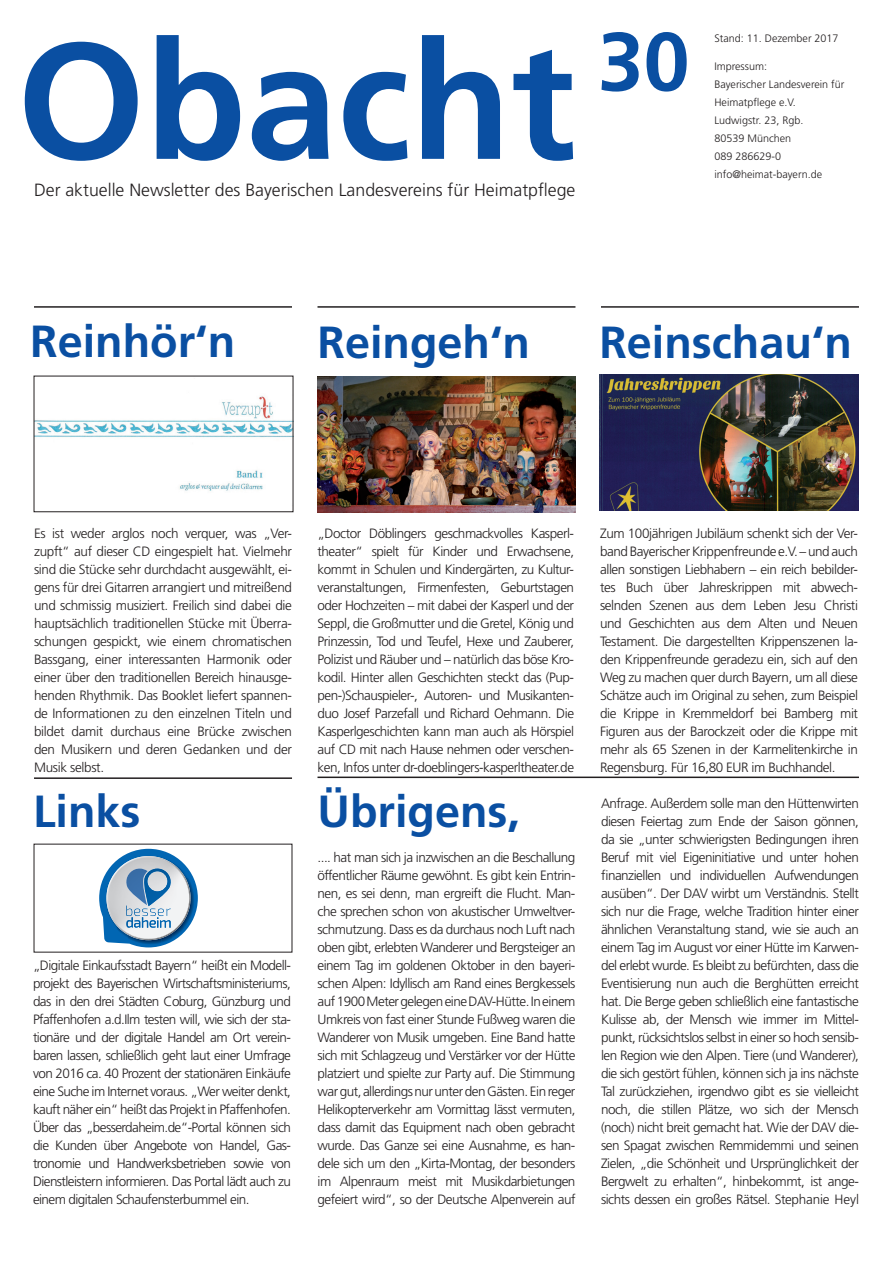
<style>
.page{position:relative;width:893px;height:1263px;background:#fff}
.page>*{position:absolute;margin:0;border:0;box-sizing:border-box;transform-origin:0 0}
.t1{font:700 165px "Frutiger LT";color:#0a4fa2}
.t2{font:700 45px "Frutiger LT";color:#0a4fa2}
.t3{font:300 17.7px "Frutiger LT";color:#231f20}
.t4{font:300 13.5px/18px "Frutiger LT";letter-spacing:-.035em;color:#231f20;text-align:justify}
.t5{font:300 10.8px/18px "Frutiger LT";color:#231f20}
</style>
<div class="page">
<hr style="left:317px;top:306px;width:258px;height:2px;background:#231f20">
<hr style="left:601px;top:306px;width:258px;height:2px;background:#231f20">
<hr style="left:34px;top:306px;width:258px;height:2px;background:#231f20">
<hr style="left:317px;top:776px;width:542px;height:2px;background:#231f20">
<hr style="left:34px;top:777px;width:258px;height:2px;background:#231f20">
<img style="left:36px;top:396px;width:255px;height:42px">
<div style="left:34px;top:376px;width:259px;height:136px;border:1px solid #231f20"></div>
<img style="left:180px;top:470px;width:83px;height:21px">
<img style="left:317px;top:376px;width:258px;height:136px">
<img style="left:599px;top:374px;width:260px;height:137px">
<svg style="left:99px;top:849px;width:99px;height:98px"></svg>
<img style="left:142px;top:868px;width:30px;height:38px">
<img style="left:125px;top:868px;width:23px;height:37px">
<h1 class="t1" style="left:17px;top:5px;width:674px">Obacht <sup>30</sup></h1>
<h3 class="t3" style="left:34px;top:180px;width:543px">Der aktuelle Newsletter des Bayerischen Landesvereins für Heimatpflege</h3>
<p class="t5" style="left:714px;top:30px;width:126px">Stand: 11. Dezember 2017</p>
<p class="t5" style="left:714px;top:57px;width:132px">Impressum:<br>Bayerischer Landesverein für<br>Heimatpflege e.V.<br>Ludwigstr. 23, Rgb.<br>80539 München<br>089 286629-0 info@heimat-bayern.de</p>
<h2 class="t2" style="left:30px;top:315px;width:207px">Reinhör‘n</h2>
<h2 class="t2" style="left:317px;top:316px;width:214px">Reingeh‘n</h2>
<h2 class="t2" style="left:599px;top:316px;width:254px">Reinschau‘n</h2>
<p class="t4" style="left:34px;top:525px;width:259px">Es ist weder arglos noch verquer, was „Ver&shy;zupft“ auf dieser CD eingespielt hat. Vielmehr sind die Stücke sehr durchdacht ausgewählt, ei&shy;gens für drei Gitarren arrangiert und mitreißend und schmissig musiziert. Freilich sind dabei die hauptsächlich traditionellen Stücke mit Überra&shy;schungen gespickt, wie einem chromatischen Bassgang, einer interessanten Harmonik oder einer über den traditionellen Bereich hinausge&shy;henden Rhythmik. Das Booklet liefert spannen&shy;de Informationen zu den einzelnen Titeln und bildet damit durchaus eine Brücke zwischen den Musikern und deren Gedanken und der Musik selbst.</p>
<h2 class="t2" style="left:33px;top:784px;width:109px">Links</h2>
<p class="t4" style="left:33px;top:957px;width:259px">„Digitale Einkaufsstadt Bayern“ heißt ein Modell&shy;projekt des Bayerischen Wirtschaftsministeriums, das in den drei Städten Coburg, Günzburg und Pfaffenhofen a.d.Ilm testen will, wie sich der sta&shy;tionäre und der digitale Handel am Ort verein&shy;baren lassen, schließlich geht laut einer Umfrage von 2016 ca. 40 Prozent der stationären Einkäufe eine Suche im Internet voraus. „Wer weiter denkt, kauft näher ein“ heißt das Projekt in Pfaffenhofen.<br>Über das „besserdaheim.de“-Portal können sich die Kunden über Angebote von Handel, Gas&shy;tronomie und Handwerksbetrieben sowie von Dienstleistern informieren. Das Portal lädt auch zu einem digitalen Schaufensterbummel ein.</p>
<p class="t4" style="left:318px;top:525px;width:258px">„Doctor Döblingers geschmackvolles Kasperl&shy;theater“ spielt für Kinder und Erwachsene, kommt in Schulen und Kindergärten, zu Kultur&shy;veranstaltungen, Firmenfesten, Geburtstagen oder Hochzeiten – mit dabei der Kasperl und der Seppl, die Großmutter und die Gretel, König und Prinzessin, Tod und Teufel, Hexe und Zauberer, Polizist und Räuber und – natürlich das böse Kro&shy;kodil. Hinter allen Geschichten steckt das (Pup&shy;pen-)Schauspieler-, Autoren- und Musikanten&shy;duo Josef Parzefall und Richard Oehmann. Die Kasperlgeschichten kann man auch als Hörspiel auf CD mit nach Hause nehmen oder verschen&shy;ken, Infos unter dr-doeblingers-kasperltheater.de</p>
<h2 class="t2" style="left:317px;top:785px;width:204px">Übrigens,</h2>
<p class="t4" style="left:317px;top:849px;width:259px">.... hat man sich ja inzwischen an die Beschallung öffentlicher Räume gewöhnt. Es gibt kein Entrin&shy;nen, es sei denn, man ergreift die Flucht. Man&shy;che sprechen schon von akustischer Umweltver&shy;schmutzung. Dass es da durchaus noch Luft nach oben gibt, erlebten Wanderer und Bergsteiger an einem Tag im goldenen Oktober in den bayeri&shy;schen Alpen: Idyllisch am Rand eines Bergkessels auf 1900 Meter gelegen eine DAV-Hütte. In einem Umkreis von fast einer Stunde Fußweg waren die Wanderer von Musik umgeben. Eine Band hatte sich mit Schlagzeug und Verstärker vor der Hütte platziert und spielte zur Party auf. Die Stimmung war gut, allerdings nur unter den Gästen. Ein reger Helikopterverkehr am Vormittag lässt vermuten, dass damit das Equipment nach oben gebracht wurde. Das Ganze sei eine Ausnahme, es han&shy;dele sich um den „Kirta-Montag, der besonders im Alpenraum meist mit Musikdarbietungen gefeiert wird“, so der Deutsche Alpenverein auf</p>
<p class="t4" style="left:600px;top:525px;width:259px">Zum 100jährigen Jubiläum schenkt sich der Ver&shy;band Bayerischer Krippenfreunde e.V. – und auch allen sonstigen Liebhabern – ein reich bebilder&shy;tes Buch über Jahreskrippen mit abwech&shy;selnden Szenen aus dem Leben Jesu Christi und Geschichten aus dem Alten und Neuen Testament. Die dargestellten Krippenszenen la&shy;den Krippenfreunde geradezu ein, sich auf den Weg zu machen quer durch Bayern, um all diese Schätze auch im Original zu sehen, zum Beispiel die Krippe in Kremmeldorf bei Bamberg mit Figuren aus der Barockzeit oder die Krippe mit mehr als 65 Szenen in der Karmelitenkirche in Regensburg. Für 16,80 EUR im Buchhandel.</p>
<p class="t4" style="left:601px;top:794px;width:259px">Anfrage. Außerdem solle man den Hüttenwirten diesen Feiertag zum Ende der Saison gönnen, da sie „unter schwierigsten Bedingungen ihren Beruf mit viel Eigeninitiative und unter hohen finanziellen und individuellen Aufwendungen ausüben“. Der DAV wirbt um Verständnis. Stellt sich nur die Frage, welche Tradition hinter einer ähnlichen Veranstaltung stand, wie sie auch an einem Tag im August vor einer Hütte im Karwen&shy;del erlebt wurde. Es bleibt zu befürchten, dass die Eventisierung nun auch die Berghütten erreicht hat. Die Berge geben schließlich eine fantastische Kulisse ab, der Mensch wie immer im Mittel&shy;punkt, rücksichtslos selbst in einer so hoch sensib&shy;len Region wie den Alpen. Tiere (und Wanderer), die sich gestört fühlen, können sich ja ins nächste Tal zurückziehen, irgendwo gibt es sie vielleicht noch, die stillen Plätze, wo sich der Mensch (noch) nicht breit gemacht hat. Wie der DAV die&shy;sen Spagat zwischen Remmidemmi und seinen Zielen, „die Schönheit und Ursprünglichkeit der Bergwelt zu erhalten“, hinbekommt, ist ange&shy;sichts dessen ein großes Rätsel. Stephanie Heyl</p>
</div>
